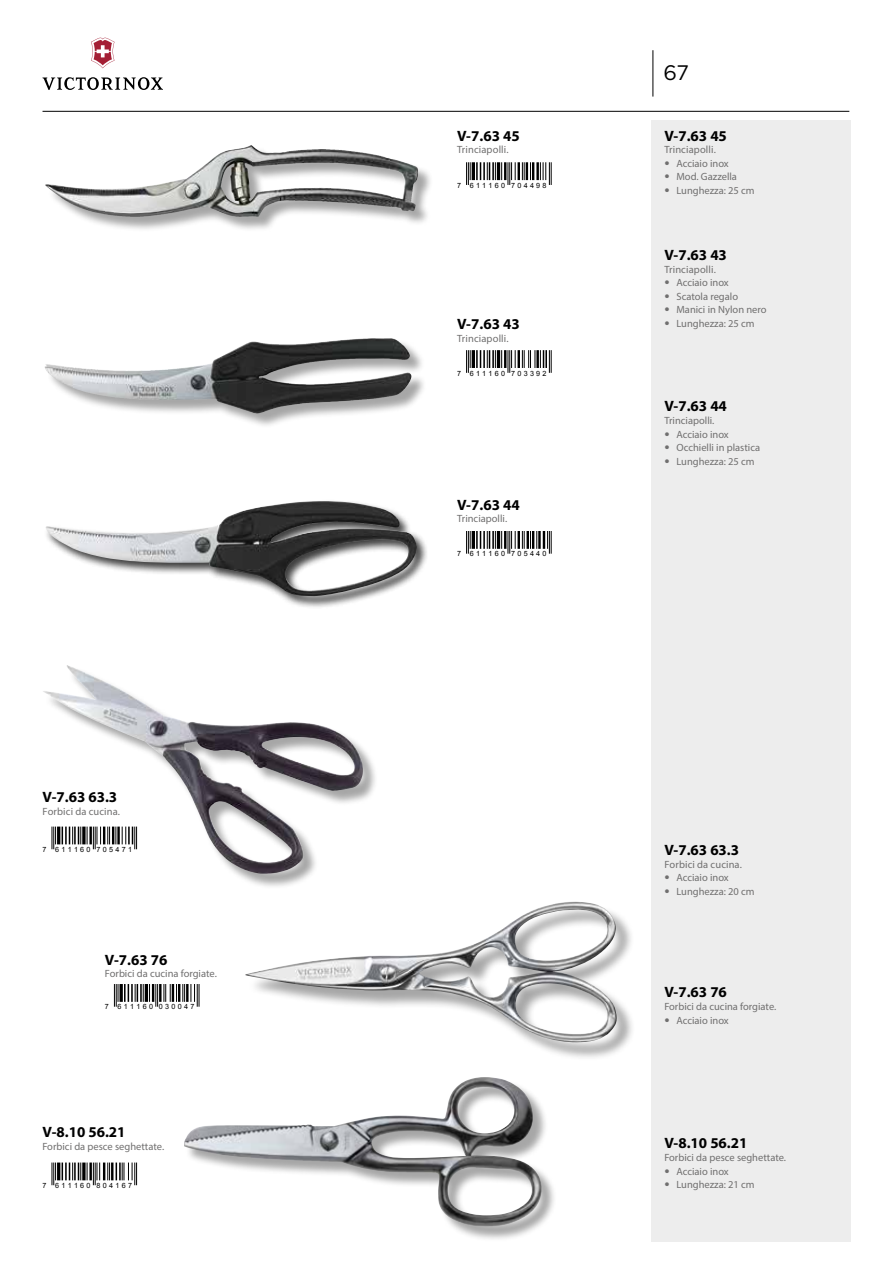
<style>
.page{position:relative;width:893px;height:1263px;background:#fff}
.page>*{position:absolute;margin:0;border:0;box-sizing:border-box;transform-origin:0 0}
.t1{font:21px "Gotham";color:#000}
.t2{font:700 15px "Myriad Pro";color:#000}
.t3{font:10.5px "Myriad Pro";color:#706f6f}
.t4{font:7.2px "Arial";letter-spacing:.32em;color:#000}
.s1{font-family:"Trade Gothic";font-weight:300}
</style>
<div class="page">
<hr style="left:43px;top:111px;width:806px;height:1px;background:#000">
<hr style="left:653px;top:50px;width:1px;height:47px;background:#000">
<svg style="left:43px;top:77px;width:120px;height:13px"></svg>
<svg style="left:91px;top:38px;width:23px;height:30px"></svg>
<div style="left:651px;top:120px;width:198px;height:1122px;background:#ededed"></div>
<div style="left:45px;top:667px;width:333px;height:222px;background:#000;opacity:.35"></div>
<img style="left:43px;top:665px;width:320px;height:209px">
<div style="left:185px;top:1079px;width:372px;height:163px;background:#000;opacity:.35"></div>
<img style="left:184px;top:1077px;width:359px;height:151px">
<div style="left:249px;top:904px;width:386px;height:157px;background:#000;opacity:.35"></div>
<img style="left:245px;top:901px;width:372px;height:141px">
<div style="left:47px;top:339px;width:380px;height:90px;background:#000;opacity:.35"></div>
<img style="left:226px;top:338px;width:142px;height:16px">
<div style="left:47px;top:147px;width:387px;height:85px;background:#000;opacity:.35"></div>
<img style="left:182px;top:145px;width:69px;height:34px">
<div style="left:44px;top:500px;width:385px;height:109px;background:#000;opacity:.75"></div>
<img style="left:45px;top:501px;width:373px;height:97px">
<svg style="left:52px;top:826px;width:4px;height:23px"></svg>
<hr style="left:57px;top:826px;width:3px;height:18px;background:#000">
<svg style="left:62px;top:826px;width:19px;height:18px"></svg>
<svg style="left:82px;top:826px;width:4px;height:18px"></svg>
<svg style="left:87px;top:826px;width:50px;height:23px"></svg>
<svg style="left:52px;top:1162px;width:4px;height:23px"></svg>
<hr style="left:57px;top:1162px;width:3px;height:18px;background:#000">
<svg style="left:62px;top:1162px;width:19px;height:18px"></svg>
<svg style="left:82px;top:1162px;width:4px;height:18px"></svg>
<svg style="left:87px;top:1162px;width:50px;height:23px"></svg>
<svg style="left:114px;top:984px;width:44px;height:23px"></svg>
<hr style="left:159px;top:984px;width:3px;height:18px;background:#000">
<svg style="left:164px;top:984px;width:21px;height:18px"></svg>
<hr style="left:186px;top:984px;width:3px;height:18px;background:#000">
<svg style="left:191px;top:984px;width:9px;height:23px"></svg>
<svg style="left:466px;top:162px;width:68px;height:23px"></svg>
<hr style="left:536px;top:162px;width:3px;height:18px;background:#000">
<svg style="left:540px;top:162px;width:12px;height:23px"></svg>
<svg style="left:466px;top:350px;width:86px;height:23px"></svg>
<svg style="left:466px;top:531px;width:71px;height:23px"></svg>
<hr style="left:538px;top:531px;width:3px;height:18px;background:#000">
<svg style="left:543px;top:531px;width:9px;height:23px"></svg>
<h2 class="t2" style="left:43px;top:787px;width:76px">V-7.63 63.3</h2>
<p class="t3" style="left:43px;top:805px;width:79px">Forbici da cucina.</p>
<p class="t4" style="left:43px;top:845px;width:91px">7 611160 705471</p>
<h2 class="t2" style="left:105px;top:950px;width:64px">V-7.63 76</h2>
<p class="t3" style="left:105px;top:967px;width:113px">Forbici da cucina forgiate.</p>
<p class="t4" style="left:105px;top:1002px;width:91px">7 611160 030047</p>
<h2 class="t2" style="left:43px;top:1122px;width:85px">V-8.10 56.21</h2>
<p class="t3" style="left:43px;top:1140px;width:123px">Forbici da pesce seghettate.</p>
<p class="t4" style="left:43px;top:1181px;width:91px">7 611160 804167</p>
<h2 class="t2" style="left:457px;top:126px;width:64px">V-7.63 45</h2>
<p class="t3" style="left:457px;top:143px;width:53px">Trinciapolli.</p>
<p class="t4" style="left:457px;top:180px;width:91px">7 611160 704498</p>
<h2 class="t2" style="left:457px;top:314px;width:64px">V-7.63 43</h2>
<p class="t3" style="left:457px;top:332px;width:53px">Trinciapolli.</p>
<p class="t4" style="left:457px;top:368px;width:91px">7 611160 703392</p>
<h2 class="t2" style="left:457px;top:495px;width:64px">V-7.63 44</h2>
<p class="t3" style="left:457px;top:512px;width:52px">Trinciapolli.</p>
<p class="t4" style="left:457px;top:549px;width:91px">7 611160 705440</p>
<h1 class="t1" style="left:663px;top:59px;width:27px">67</h1>
<h2 class="t2" style="left:664px;top:126px;width:64px">V-7.63 45</h2>
<p class="t3" style="left:664px;top:143px;width:53px">Trinciapolli.</p>
<p class="t3" style="left:664px;top:157px;width:66px"><span class="s1">•</span> Acciaio inox</p>
<p class="t3" style="left:664px;top:170px;width:74px"><span class="s1">•</span> Mod. Gazzella</p>
<p class="t3" style="left:664px;top:184px;width:92px"><span class="s1">•</span> Lunghezza: 25 cm</p>
<h2 class="t2" style="left:664px;top:245px;width:64px">V-7.63 43</h2>
<p class="t3" style="left:664px;top:263px;width:53px">Trinciapolli.</p>
<p class="t3" style="left:664px;top:276px;width:66px"><span class="s1">•</span> Acciaio inox</p>
<p class="t3" style="left:664px;top:290px;width:75px"><span class="s1">•</span> Scatola regalo</p>
<p class="t3" style="left:664px;top:303px;width:104px"><span class="s1">•</span> Manici in Nylon nero</p>
<p class="t3" style="left:664px;top:317px;width:92px"><span class="s1">•</span> Lunghezza: 25 cm</p>
<h2 class="t2" style="left:664px;top:397px;width:64px">V-7.63 44</h2>
<p class="t3" style="left:664px;top:414px;width:52px">Trinciapolli.</p>
<p class="t3" style="left:664px;top:428px;width:66px"><span class="s1">•</span> Acciaio inox</p>
<p class="t3" style="left:664px;top:441px;width:97px"><span class="s1">•</span> Occhielli in plastica</p>
<p class="t3" style="left:664px;top:455px;width:92px"><span class="s1">•</span> Lunghezza: 25 cm</p>
<h2 class="t2" style="left:664px;top:840px;width:76px">V-7.63 63.3</h2>
<p class="t3" style="left:664px;top:858px;width:79px">Forbici da cucina.</p>
<p class="t3" style="left:664px;top:871px;width:66px"><span class="s1">•</span> Acciaio inox</p>
<p class="t3" style="left:664px;top:885px;width:92px"><span class="s1">•</span> Lunghezza: 20 cm</p>
<h2 class="t2" style="left:664px;top:982px;width:64px">V-7.63 76</h2>
<p class="t3" style="left:664px;top:1000px;width:113px">Forbici da cucina forgiate.</p>
<p class="t3" style="left:664px;top:1013px;width:66px"><span class="s1">•</span> Acciaio inox</p>
<h2 class="t2" style="left:664px;top:1133px;width:85px">V-8.10 56.21</h2>
<p class="t3" style="left:664px;top:1151px;width:123px">Forbici da pesce seghettate.</p>
<p class="t3" style="left:664px;top:1164px;width:66px"><span class="s1">•</span> Acciaio inox</p>
<p class="t3" style="left:664px;top:1178px;width:92px"><span class="s1">•</span> Lunghezza: 21 cm</p>
</div>
